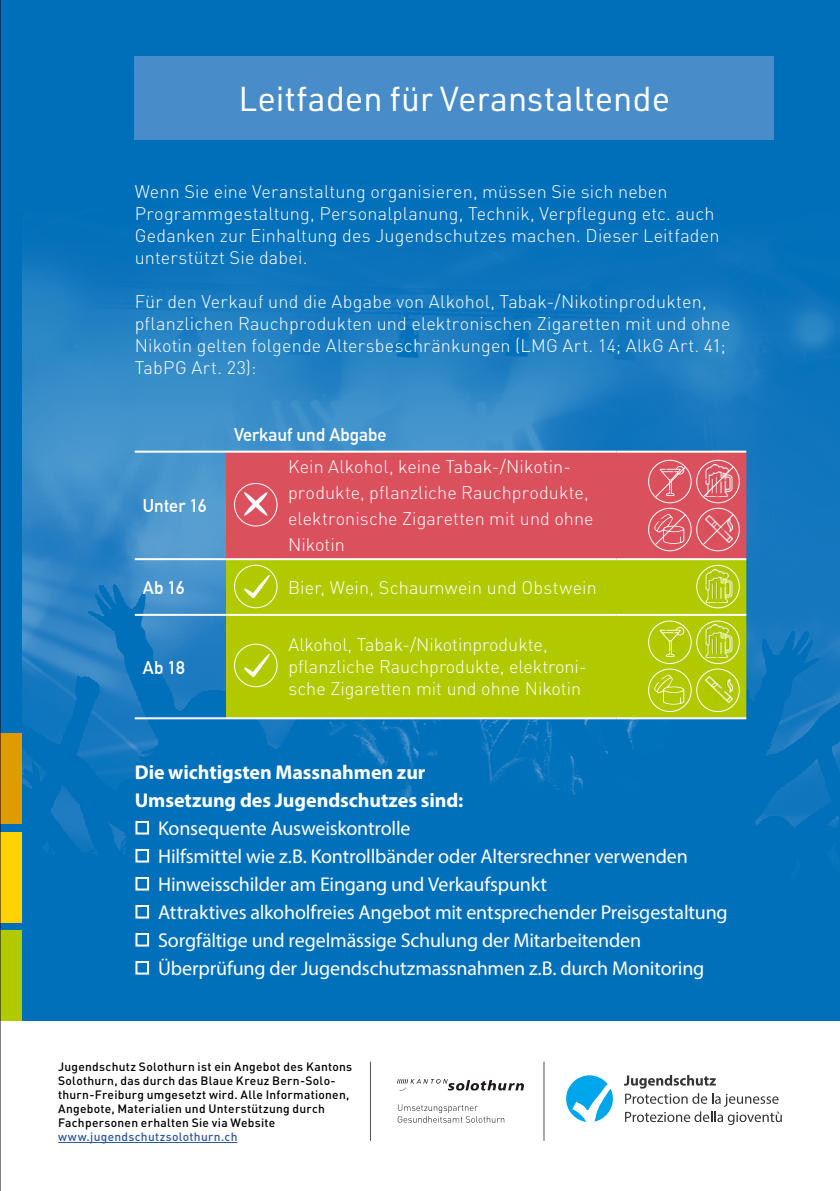
<style>
.page{position:relative;width:840px;height:1191px;background:#fff}
.page>*{position:absolute;margin:0;border:0;box-sizing:border-box;transform-origin:0 0}
.t1{font:34px "URWDIN";color:#fff}
.t2{font:20px "Myriad Pro";letter-spacing:-.01em;color:#fff}
.t3{font:700 20px/28px "Myriad Pro";letter-spacing:-.005em;color:#fff}
.t4{font:300 18px/22px "DIN Pro";letter-spacing:.01em;color:#fff}
.t5{font:700 18px "DIN Alternate";color:#fff}
.t6{font:500 12px/14px "DIN Pro";letter-spacing:.025em;color:#000}
.t7{font:500 12px "DIN Pro";letter-spacing:.025em;color:#30589b}
</style>
<div class="page">
<div style="left:0;top:0;width:839px;height:1020px;background:#006fba"></div>
<img style="left:1px;top:116px;width:838px;height:807px">
<div style="left:0;top:0;width:22px;height:726px;background:#006fba"></div>
<div style="left:0;top:733px;width:22px;height:91px;background:#dd9c00"></div>
<div style="left:0;top:831px;width:22px;height:91px;background:#ffd300"></div>
<div style="left:0;top:930px;width:22px;height:90px;background:#b1ca00"></div>
<svg style="left:566px;top:1075px;width:46px;height:46px"></svg>
<svg style="left:624px;top:1075px;width:157px;height:50px"></svg>
<hr style="left:58px;top:1142px;width:179px;height:1px;background:#30589b">
<hr style="left:543px;top:1061px;width:1px;height:79px;background:#504f53">
<hr style="left:370px;top:1061px;width:1px;height:79px;background:#504f53">
<svg style="left:397px;top:1079px;width:126px;height:11px"></svg>
<svg style="left:397px;top:1104px;width:107px;height:18px"></svg>
<div style="left:135px;top:57px;width:638px;height:83px;background:#488cca"></div>
<hr style="left:0;top:0;width:1px;height:1191px;background:#000">
<div style="left:226px;top:453px;width:519px;height:105px;background:#db505d"></div>
<div style="left:226px;top:560px;width:519px;height:157px;background:#b1ca00"></div>
<hr style="left:135px;top:558px;width:91px;height:2px;background:#fff">
<hr style="left:135px;top:614px;width:91px;height:2px;background:#fff">
<hr style="left:226px;top:614px;width:50px;height:2px;background:#fff">
<hr style="left:276px;top:614px;width:340px;height:2px;background:#fff">
<hr style="left:616px;top:614px;width:129px;height:2px;background:#fff">
<hr style="left:135px;top:717px;width:91px;height:2px;background:#fff">
<hr style="left:226px;top:717px;width:50px;height:2px;background:#fff">
<hr style="left:276px;top:717px;width:340px;height:2px;background:#fff">
<hr style="left:616px;top:717px;width:129px;height:2px;background:#fff">
<hr style="left:226px;top:558px;width:50px;height:2px;background:#fff">
<hr style="left:276px;top:558px;width:340px;height:2px;background:#fff">
<hr style="left:616px;top:558px;width:129px;height:2px;background:#fff">
<hr style="left:135px;top:451px;width:91px;height:2px;background:#fff">
<hr style="left:226px;top:451px;width:50px;height:2px;background:#fff">
<hr style="left:276px;top:451px;width:340px;height:2px;background:#fff">
<hr style="left:616px;top:451px;width:129px;height:2px;background:#fff">
<div style="left:695px;top:620px;width:44px;height:44px;border:1px solid #fff;border-radius:50%"></div>
<img style="left:702px;top:625px;width:33px;height:32px">
<div style="left:695px;top:565px;width:44px;height:43px;border:1px solid #fff;border-radius:50%"></div>
<img style="left:702px;top:569px;width:33px;height:33px">
<div style="left:695px;top:668px;width:44px;height:44px;border:1px solid #fff;border-radius:50%"></div>
<img style="left:705px;top:676px;width:26px;height:27px">
<div style="left:647px;top:620px;width:44px;height:44px;border:1px solid #fff;border-radius:50%"></div>
<img style="left:656px;top:627px;width:30px;height:29px">
<div style="left:234px;top:483px;width:43px;height:43px;border:1px solid #fff;border-radius:50%"></div>
<svg style="left:243px;top:491px;width:25px;height:25px"></svg>
<div style="left:234px;top:565px;width:43px;height:43px;border:1px solid #fff;border-radius:50%"></div>
<svg style="left:243px;top:574px;width:27px;height:25px"></svg>
<div style="left:234px;top:643px;width:43px;height:44px;border:1px solid #fff;border-radius:50%"></div>
<svg style="left:243px;top:653px;width:27px;height:25px"></svg>
<div style="left:647px;top:668px;width:44px;height:44px;border:1px solid #fff;border-radius:50%"></div>
<svg style="left:653px;top:675px;width:31px;height:29px"></svg>
<div style="left:647px;top:460px;width:44px;height:43px;border:1px solid #fff;border-radius:50%"></div>
<svg style="left:653px;top:465px;width:33px;height:33px"></svg>
<div style="left:695px;top:460px;width:44px;height:43px;border:1px solid #fff;border-radius:50%"></div>
<img style="left:702px;top:464px;width:33px;height:33px">
<svg style="left:701px;top:465px;width:33px;height:33px"></svg>
<div style="left:647px;top:508px;width:44px;height:43px;border:1px solid #fff;border-radius:50%"></div>
<svg style="left:653px;top:513px;width:33px;height:33px"></svg>
<div style="left:695px;top:508px;width:44px;height:43px;border:1px solid #fff;border-radius:50%"></div>
<svg style="left:701px;top:513px;width:33px;height:33px"></svg>
<h1 class="t1" style="left:238px;top:76px;width:433px">Leitfaden für Veranstaltende</h1>
<p class="t4" style="left:135px;top:179px;width:586px">Wenn Sie eine Veranstaltung organisieren, müssen Sie sich neben Programmgestaltung, Personalplanung, Technik, Verpflegung etc. auch Gedanken zur Einhaltung des Jugendschutzes machen. Dieser Leitfaden unterstützt Sie dabei.</p>
<p class="t4" style="left:135px;top:289px;width:597px">Für den Verkauf und die Abgabe von Alkohol, Tabak-/Nikotinprodukten, pflanzlichen Rauchprodukten und elektronischen Zigaretten mit und ohne Nikotin gelten folgende Altersbeschränkungen (LMG Art. 14; AlkG Art. 41; TabPG Art. 23):</p>
<p class="t5" style="left:143px;top:492px;width:65px">Unter 16</p>
<p class="t5" style="left:234px;top:421px;width:154px">Verkauf und Abgabe</p>
<p class="t4" style="left:288px;top:452px;width:307px;line-height:26px">Kein Alkohol, keine Tabak-/Nikotin&shy;produkte, pflanzliche Rauchprodukte, elektronische Zigaretten mit und ohne<br>Nikotin</p>
<p class="t5" style="left:143px;top:574px;width:43px">Ab 16</p>
<p class="t4" style="left:288px;top:575px;width:310px">Bier, Wein, Schaumwein und Obstwein</p>
<p class="t5" style="left:143px;top:653px;width:43px">Ab 18</p>
<p class="t4" style="left:288px;top:632px;width:299px">Alkohol, Tabak-/Nikotinprodukte, pflanzliche Rauchprodukte, elektroni&shy;sche Zigaretten mit und ohne Nikotin</p>
<p class="t3" style="left:135px;top:757px;width:330px">Die wichtigsten Massnahmen zur<br>Umsetzung des Jugendschutzes sind:</p>
<p class="t2" style="left:135px;top:815px;width:277px">■ Konsequente Ausweiskontrolle</p>
<p class="t2" style="left:135px;top:843px;width:554px">■ Hilfsmittel wie z.B. Kontrollbänder oder Altersrechner verwenden</p>
<p class="t2" style="left:135px;top:871px;width:413px">■ Hinweisschilder am Eingang und Verkaufspunkt</p>
<p class="t2" style="left:135px;top:899px;width:594px">■ Attraktives alkoholfreies Angebot mit entsprechender Preisgestaltung</p>
<p class="t2" style="left:135px;top:927px;width:507px">■ Sorgfältige und regelmässige Schulung der Mitarbeitenden</p>
<p class="t2" style="left:135px;top:955px;width:571px">■ Überprüfung der Jugendschutzmassnahmen z.B. durch Monitoring</p>
<p class="t6" style="left:58px;top:1058px;width:295px">Jugendschutz Solothurn ist ein Angebot des Kantons Solothurn, das durch das Blaue Kreuz Bern-Solo&shy;thurn-Freiburg umgesetzt wird. Alle Informationen, Angebote, Materialien und Unterstützung durch Fachpersonen erhalten Sie via Website</p>
<p class="t7" style="left:58px;top:1126px;width:181px">www.jugendschutzsolothurn.ch</p>
</div>
